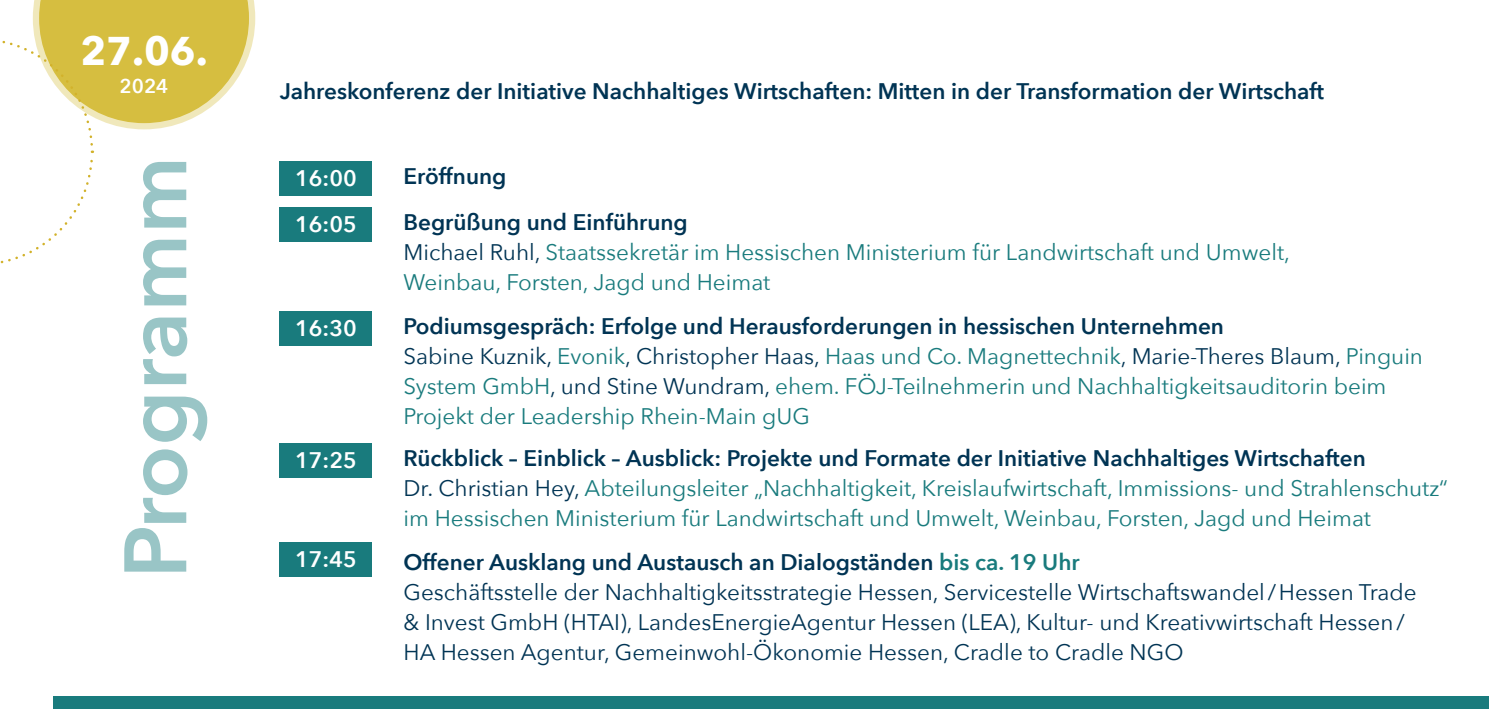
<style>
.page{position:relative;width:1489px;height:709px;background:#fff}
.page>*{position:absolute;margin:0;border:0;box-sizing:border-box;transform-origin:0 0}
.Text{font:600 87.5px "Avenir Next";color:#99c5c6}
.t1{font:700 40px "Avenir Next";color:#fff}
.Text-2{font:22.5px/30px "Avenir Next";color:#197b7d}
.Text-3{font:600 22.5px "Avenir Next";color:#003454}
.Text-4{font:22.5px/30px "Avenir Next";color:#003454}
.Text-5{font:600 22.5px "Avenir Next";color:#fff}
.t2{font:600 20px "Avenir Next";color:#fff}
.s1{color:#003454}
.s2{color:#197b7d}
</style>
<div class="page">
<div style="left:54px;top:696px;width:1434px;height:13px;background:#197b7d"></div>
<div style="left:280px;top:161px;width:92px;height:35px;background:#197b7d"></div>
<div style="left:280px;top:207px;width:92px;height:35px;background:#197b7d"></div>
<div style="left:280px;top:311px;width:92px;height:35px;background:#197b7d"></div>
<div style="left:280px;top:443px;width:92px;height:35px;background:#197b7d"></div>
<div style="left:280px;top:542px;width:92px;height:35px;background:#197b7d"></div>
<svg style="left:0;top:0;width:256px;height:264px"></svg>
<p class="t1" style="left:80px;top:17px;width:129px">27.06.</p>
<p class="t2" style="left:120px;top:68px;width:50px">2024</p>
<p class="Text" style="left:81px;top:578px;width:424px;rotate:-90deg">Programm</p>
<p class="Text-3" style="left:280px;top:72px;width:1045px">Jahreskonferenz der Initiative Nachhaltiges Wirtschaften: Mitten in der Transformation der Wirtschaft</p>
<p class="Text-5" style="left:295px;top:159px;width:63px">16:00</p>
<p class="Text-3" style="left:403px;top:157px;width:104px">Eröffnung</p>
<p class="Text-5" style="left:295px;top:205px;width:63px">16:05</p>
<p class="Text-3" style="left:403px;top:202px;width:286px">Begrüßung und Einführung</p>
<p class="Text-2" style="left:403px;top:236px;width:888px"><span class="s1">Michael Ruhl,</span> Staatssekretär im Hessischen Ministerium für Landwirtschaft und Umwelt,<br>Weinbau, Forsten, Jagd und Heimat</p>
<p class="Text-5" style="left:295px;top:309px;width:63px">16:30</p>
<p class="Text-3" style="left:403px;top:307px;width:822px">Podiumsgespräch: Erfolge und Herausforderungen in hessischen Unternehmen</p>
<p class="Text-4" style="left:403px;top:340px;width:1020px">Sabine Kuznik, <span class="s2">Evonik</span>, Christopher Haas, <span class="s2">Haas und Co. Magnettechnik</span>, Marie-Theres Blaum, <span class="s2">Pinguin</span></p>
<p class="Text-2" style="left:403px;top:370px;width:984px">System GmbH<span class="s1">, und Stine Wundram,</span> ehem. FÖJ-Teilnehmerin und Nachhaltigkeitsauditorin beim</p>
<p class="Text-2" style="left:403px;top:400px;width:408px">Projekt der Leadership Rhein-Main gUG</p>
<p class="Text-3" style="left:403px;top:439px;width:963px">Rückblick – Einblick – Ausblick: Projekte und Formate der Initiative Nachhaltiges Wirtschaften</p>
<p class="Text-2" style="left:403px;top:472px;width:1045px"><span class="s1">Dr. Christian Hey,</span> Abteilungsleiter „Nachhaltigkeit, Kreislaufwirtschaft, Immissions- und Strahlenschutz“ im Hessischen Ministerium für Landwirtschaft und Umwelt, Weinbau, Forsten, Jagd und Heimat</p>
<p class="Text-5" style="left:295px;top:441px;width:63px">17:25</p>
<p class="Text-5" style="left:295px;top:540px;width:63px">17:45</p>
<p class="Text-3" style="left:403px;top:543px;width:677px">Offener Ausklang und Austausch an Dialogständen <span class="s2">bis ca. 19 Uhr</span></p>
<p class="Text-4" style="left:403px;top:576px;width:1014px">Geschäftsstelle der Nachhaltigkeitsstrategie Hessen, Servicestelle Wirtschaftswandel/Hessen Trade &amp; Invest GmbH (HTAI), LandesEnergieAgentur Hessen (LEA), Kultur- und Kreativwirtschaft Hessen/</p>
<p class="Text-4" style="left:403px;top:636px;width:781px">HA Hessen Agentur, Gemeinwohl-Ökonomie Hessen, Cradle to Cradle NGO</p>
</div>
